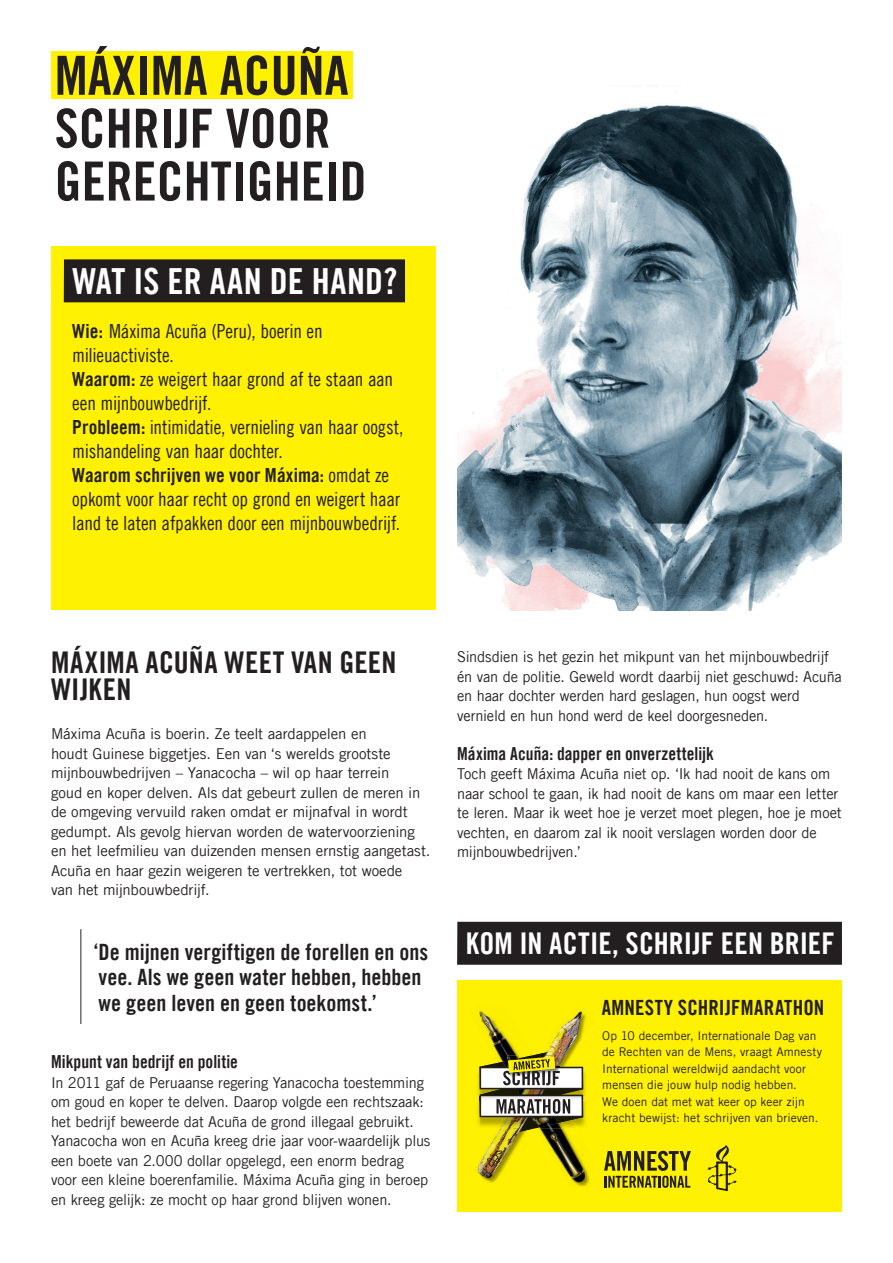
<style>
.page{position:relative;width:893px;height:1263px;background:#fff}
.page>*{position:absolute;margin:0;border:0;box-sizing:border-box;transform-origin:0 0}
.t1{font:54px/52.8px "Amnesty Trade Gothic Bd Cn 20";color:#231f20}
.t2{font:36px "Amnesty Trade Gothic Bd Cn 20";letter-spacing:.005em;color:#fff}
.t3{font:30px/27px "Amnesty Trade Gothic Bd Cn 20";letter-spacing:.01em;color:#231f20}
.t4{font:30px "Amnesty Trade Gothic Bd Cn 20";color:#fff}
.t5{font:22.5px/25.5px "Amnesty Trade Gothic Bd Cn 20";color:#231f20}
.t6{font:21px "Amnesty Trade Gothic Bd Cn 20";letter-spacing:.015em;color:#231f20}
.t7{font:19.5px/24px "Amnesty Trade Gothic Cn 18";letter-spacing:-.01em;color:#231f20}
.t8{font:19.5px "Amnesty Trade Gothic Bd Cn 20";color:#231f20}
.t9{font:18px "Amnesty Trade Gothic Bd Cn 20";letter-spacing:.005em;color:#231f20}
.t10{font:15px/19.5px "Amnesty Trade Gothic";letter-spacing:-.01em;color:#231f20}
.t11{font:12px/16.5px "Amnesty Trade Gothic";letter-spacing:.005em;color:#231f20}
.s1{font-family:"Amnesty Trade Gothic Bd Cn 20"}
.s2{font-family:"Amnesty Trade Gothic Cn 18"}
</style>
<div class="page">
<div style="left:51px;top:51px;width:302px;height:48px;background:#fff101"></div>
<div style="left:51px;top:247px;width:385px;height:363px;background:#fff101"></div>
<div style="left:64px;top:259px;width:341px;height:43px;background:#231f20"></div>
<div style="left:457px;top:980px;width:385px;height:232px;background:#fff101"></div>
<div style="left:457px;top:922px;width:385px;height:43px;background:#231f20"></div>
<img style="left:457px;top:85px;width:385px;height:525px">
<hr style="left:80px;top:929px;width:2px;height:95px;background:#6c6d70">
<svg style="left:707px;top:1145px;width:30px;height:46px"></svg>
<svg style="left:604px;top:1151px;width:87px;height:37px"></svg>
<img style="left:480px;top:1012px;width:36px;height:39px">
<img style="left:547px;top:1012px;width:39px;height:39px">
<img style="left:477px;top:1051px;width:112px;height:135px">
<h1 class="t1" style="left:55px;top:49px;width:313px">MÁXIMA ACUÑA<br>SCHRIJF VOOR<br>GERECHTIGHEID</h1>
<h2 class="t2" style="left:72px;top:259px;width:326px">WAT IS ER AAN DE HAND?</h2>
<h3 class="t7" style="left:72px;top:319px;width:333px"><span class="s1">Wie:</span> Máxima Acuña (Peru), boerin en milieuactiviste.<br><span class="s1">Waarom:</span> ze weigert haar grond af te staan aan een mijnbouwbedrijf.<br><span class="s1">Probleem:</span> intimidatie, vernieling van haar oogst, mishandeling van haar dochter.</h3>
<h3 class="t8" style="left:72px;top:464px;width:318px">Waarom schrijven we voor Máxima: <span class="s2">omdat ze</span></h3>
<h3 class="t7" style="left:72px;top:487px;width:329px">opkomt voor haar recht op grond en weigert haar land te laten afpakken door een mijnbouwbedrijf.</h3>
<h3 class="t3" style="left:51px;top:648px;width:347px">MÁXIMA ACUÑA WEET VAN GEEN<br>WIJKEN</h3>
<p class="t10" style="left:51px;top:724px;width:381px">Máxima Acuña is boerin. Ze teelt aardappelen en<br>houdt Guinese biggetjes. Een van ‘s werelds grootste mijnbouwbedrijven – Yanacocha – wil op haar terrein<br>goud en koper delven. Als dat gebeurt zullen de meren in de omgeving vervuild raken omdat er mijnafval in wordt gedumpt. Als gevolg hiervan worden de watervoorziening en het leefmilieu van duizenden mensen ernstig aangetast.<br>Acuña en haar gezin weigeren te vertrekken, tot woede<br>van het mijnbouwbedrijf.</p>
<h3 class="t5" style="left:94px;top:938px;width:336px">‘ De mijnen vergiftigen de forellen en ons vee. Als we geen water hebben, hebben we geen leven en geen toekomst.’</h3>
<p class="t9" style="left:51px;top:1051px;width:189px">Mikpunt van bedrijf en politie</p>
<p class="t10" style="left:51px;top:1072px;width:381px">In 2011 gaf de Peruaanse regering Yanacocha toestemming om goud en koper te delven. Daarop volgde een rechtszaak: het bedrijf beweerde dat Acuña de grond illegaal gebruikt.<br>Yanacocha won en Acuña kreeg drie jaar voor-waardelijk plus een boete van 2.000 dollar opgelegd, een enorm bedrag voor een kleine boerenfamilie. Máxima Acuña ging in beroep en kreeg gelijk: ze mocht op haar grond blijven wonen.</p>
<p class="t10" style="left:457px;top:647px;width:386px">Sindsdien is het gezin het mikpunt van het mijnbouwbedrijf én van de politie. Geweld wordt daarbij niet geschuwd: Acuña en haar dochter werden hard geslagen, hun oogst werd vernield en hun hond werd de keel doorgesneden.</p>
<p class="t9" style="left:457px;top:742px;width:258px">Máxima Acuña: dapper en onverzettelijk</p>
<p class="t10" style="left:457px;top:764px;width:386px">Toch geeft Máxima Acuña niet op. ‘Ik had nooit de kans om naar school te gaan, ik had nooit de kans om maar een letter te leren. Maar ik weet hoe je verzet moet plegen, hoe je moet vechten, en daarom zal ik nooit verslagen worden door de mijnbouwbedrijven.’</p>
<h3 class="t4" style="left:466px;top:925px;width:370px">KOM IN ACTIE, SCHRIJF EEN BRIEF</h3>
<h3 class="t6" style="left:602px;top:995px;width:224px">AMNESTY SCHRIJFMARATHON</h3>
<p class="t11" style="left:602px;top:1027px;width:221px">Op 10 december, Internationale Dag van de Rechten van de Mens, vraagt Amnesty International wereldwijd aandacht voor mensen die jouw hulp nodig hebben.<br>We doen dat met wat keer op keer zijn kracht bewijst: het schrijven van brieven.</p>
</div>
